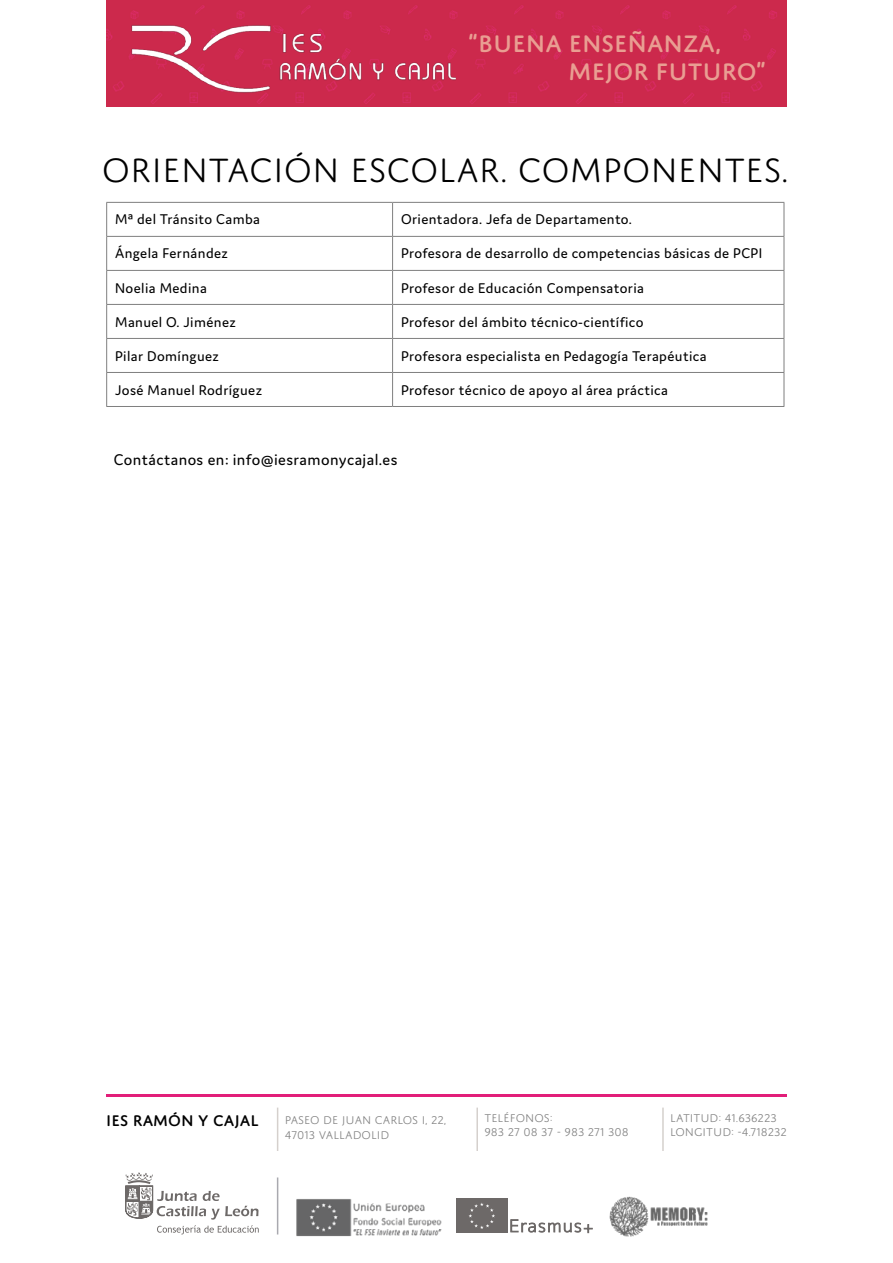
<style>
.page{position:relative;width:893px;height:1263px;background:#fff}
.page>*{position:absolute;margin:0;border:0;box-sizing:border-box;transform-origin:0 0}
.t1{font:300 36px "Domus Titling";color:#000}
.t2{font:500 25.5px/28.7px "Domus Titling";color:#e99e92}
.t3{font:16.5px "Domus";letter-spacing:.025em;color:#000}
.t4{font:500 16.5px "Domus Titling";color:#000}
.t5{font:15px "Domus";letter-spacing:.025em;color:#000}
.t6{font:300 12px/14.4px "Domus Titling";color:#7f7f7f}
</style>
<div class="page">
<svg style="left:125px;top:1172px;width:133px;height:47px"></svg>
<svg style="left:157px;top:1225px;width:102px;height:9px"></svg>
<div style="left:456px;top:1199px;width:52px;height:34px;background:#6d6968"></div>
<svg style="left:469px;top:1203px;width:26px;height:26px"></svg>
<svg style="left:510px;top:1219px;width:83px;height:14px"></svg>
<div style="left:106px;top:0;width:681px;height:106px;background:#cc294c"></div>
<img style="left:125px;top:13px;width:337px;height:87px">
<img style="left:609px;top:1196px;width:99px;height:41px">
<hr style="left:106px;top:1095px;width:681px;height:2px;background:#e21e79">
<hr style="left:277px;top:1107px;width:1px;height:44px;background:#d5d0cd">
<hr style="left:476px;top:1107px;width:2px;height:44px;background:#d5d0cd">
<hr style="left:662px;top:1107px;width:2px;height:44px;background:#d5d0cd">
<hr style="left:277px;top:1177px;width:1px;height:57px;background:#a9a9af">
<img style="left:296px;top:1199px;width:146px;height:38px">
<hr style="left:106px;top:202px;width:287px;height:1px;background:#7f7f7f">
<hr style="left:106px;top:203px;width:1px;height:33px;background:#7f7f7f">
<hr style="left:393px;top:202px;width:391px;height:1px;background:#7f7f7f">
<hr style="left:392px;top:203px;width:1px;height:33px;background:#7f7f7f">
<hr style="left:784px;top:203px;width:1px;height:33px;background:#7f7f7f">
<hr style="left:106px;top:236px;width:287px;height:1px;background:#7f7f7f">
<hr style="left:106px;top:237px;width:1px;height:33px;background:#7f7f7f">
<hr style="left:393px;top:236px;width:391px;height:1px;background:#7f7f7f">
<hr style="left:392px;top:237px;width:1px;height:33px;background:#7f7f7f">
<hr style="left:784px;top:237px;width:1px;height:33px;background:#7f7f7f">
<hr style="left:106px;top:270px;width:287px;height:1px;background:#7f7f7f">
<hr style="left:106px;top:271px;width:1px;height:33px;background:#7f7f7f">
<hr style="left:393px;top:270px;width:391px;height:1px;background:#7f7f7f">
<hr style="left:392px;top:271px;width:1px;height:33px;background:#7f7f7f">
<hr style="left:784px;top:271px;width:1px;height:33px;background:#7f7f7f">
<hr style="left:106px;top:304px;width:287px;height:1px;background:#7f7f7f">
<hr style="left:106px;top:305px;width:1px;height:33px;background:#7f7f7f">
<hr style="left:393px;top:304px;width:391px;height:1px;background:#7f7f7f">
<hr style="left:392px;top:305px;width:1px;height:33px;background:#7f7f7f">
<hr style="left:784px;top:305px;width:1px;height:33px;background:#7f7f7f">
<hr style="left:106px;top:338px;width:287px;height:1px;background:#7f7f7f">
<hr style="left:106px;top:339px;width:1px;height:33px;background:#7f7f7f">
<hr style="left:393px;top:338px;width:391px;height:1px;background:#7f7f7f">
<hr style="left:392px;top:339px;width:1px;height:33px;background:#7f7f7f">
<hr style="left:784px;top:339px;width:1px;height:33px;background:#7f7f7f">
<hr style="left:106px;top:406px;width:287px;height:1px;background:#7f7f7f">
<hr style="left:393px;top:406px;width:391px;height:1px;background:#7f7f7f">
<hr style="left:106px;top:372px;width:287px;height:1px;background:#7f7f7f">
<hr style="left:106px;top:373px;width:1px;height:33px;background:#7f7f7f">
<hr style="left:393px;top:372px;width:391px;height:1px;background:#7f7f7f">
<hr style="left:392px;top:373px;width:1px;height:33px;background:#7f7f7f">
<hr style="left:784px;top:373px;width:1px;height:33px;background:#7f7f7f">
<h2 class="t2" style="left:569px;top:28px;width:199px;text-indent:-101px">“BUENA ENSEÑANZA,<br>MEJOR FUTURO”</h2>
<h1 class="t1" style="left:102px;top:151px;width:688px">ORIENTACIÓN ESCOLAR. COMPONENTES.</h1>
<p class="t5" style="left:115px;top:211px;width:146px">Mª del Tránsito Camba</p>
<p class="t5" style="left:401px;top:211px;width:232px">Orientadora. Jefa de Departamento.</p>
<p class="t5" style="left:115px;top:245px;width:114px">Ángela Fernández</p>
<p class="t5" style="left:401px;top:245px;width:363px">Profesora de desarrollo de competencias básicas de PCPI</p>
<p class="t5" style="left:115px;top:279px;width:93px">Noelia Medina</p>
<p class="t5" style="left:401px;top:279px;width:244px">Profesor de Educación Compensatoria</p>
<p class="t5" style="left:115px;top:313px;width:122px">Manuel O. Jiménez</p>
<p class="t5" style="left:401px;top:313px;width:244px">Profesor del ámbito técnico-científico</p>
<p class="t5" style="left:115px;top:347px;width:105px">Pilar Domínguez</p>
<p class="t5" style="left:401px;top:347px;width:307px">Profesora especialista en Pedagogía Terapéutica</p>
<p class="t5" style="left:115px;top:381px;width:148px">José Manuel Rodríguez</p>
<p class="t5" style="left:401px;top:381px;width:268px">Profesor técnico de apoyo al área práctica</p>
<p class="t3" style="left:114px;top:450px;width:285px">Contáctanos en: info@iesramonycajal.es</p>
<p class="t4" style="left:106px;top:1111px;width:154px">IES RAMÓN Y CAJAL</p>
<p class="t6" style="left:285px;top:1113px;width:163px">PASEO DE JUAN CARLOS I, 22,<br>47013 VALLADOLID</p>
<p class="t6" style="left:484px;top:1110px;width:146px">TELÉFONOS:<br>983 27 08 37 - 983 271 308</p>
<p class="t6" style="left:670px;top:1110px;width:118px">LATITUD: 41.636223<br>LONGITUD: -4.718232</p>
</div>
